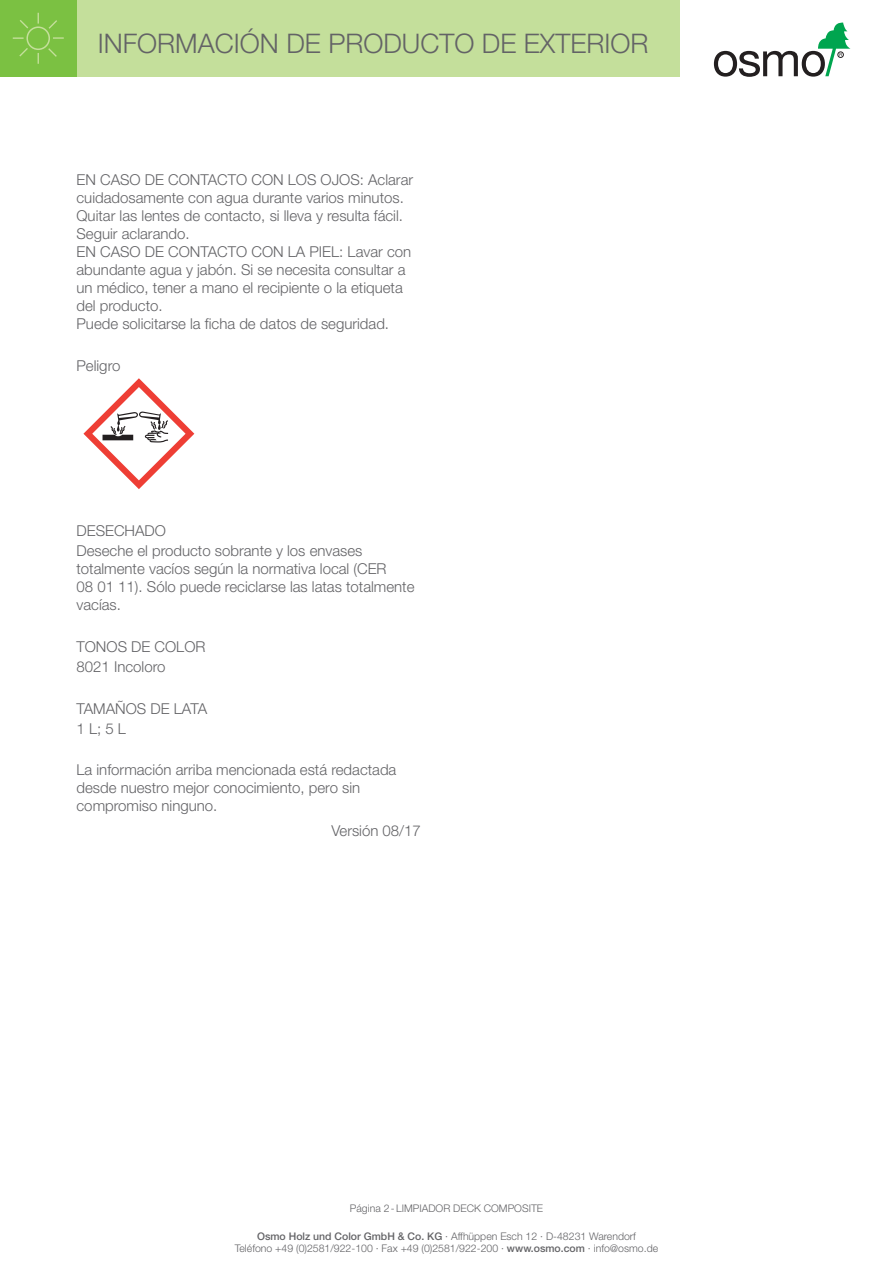
<style>
.page{position:relative;width:893px;height:1263px;background:#fff}
.page>*{position:absolute;margin:0;border:0;box-sizing:border-box;transform-origin:0 0}
.t1{font:300 27px "Helvetica Neue";color:#636366}
.Produkt_Backtext{font:300 15px/18px "Helvetica Neue";color:#636366}
.PI_Fließtext_Head{font:300 15px "Helvetica Neue";color:#636366}
.PI_Seitenangabe{font:300 10.5px/12.6px "Helvetica Neue";color:#636366;text-align:center}
.s1{font-weight:500}
</style>
<div class="page">
<div style="left:77px;top:0;width:603px;height:77px;background:#c4df9b"></div>
<svg style="left:714px;top:23px;width:136px;height:54px"></svg>
<div style="left:0;top:0;width:77px;height:77px;background:#7bc142"></div>
<svg style="left:12px;top:12px;width:52px;height:52px"></svg>
<svg style="left:83px;top:378px;width:111px;height:111px"></svg>
<h1 class="t1" style="left:98px;top:27px;width:552px">INFORMACIÓN DE PRODUCTO DE EXTERIOR</h1>
<p class="Produkt_Backtext" style="left:77px;top:170px;width:338px">EN CASO DE CONTACTO CON LOS OJOS: Aclarar cuidadosamente con agua durante varios minutos.<br>Quitar las lentes de contacto, si lleva y resulta fácil.<br>Seguir aclarando.</p>
<p class="Produkt_Backtext" style="left:77px;top:242px;width:336px">EN CASO DE CONTACTO CON LA PIEL: Lavar con abundante agua y jabón. Si se necesita consultar a un médico, tener a mano el recipiente o la etiqueta del producto.</p>
<p class="Produkt_Backtext" style="left:77px;top:314px;width:314px">Puede solicitarse la ficha de datos de seguridad.</p>
<p class="Produkt_Backtext" style="left:77px;top:356px;width:45px">Peligro</p>
<p class="PI_Fließtext_Head" style="left:77px;top:522px;width:91px">DESECHADO</p>
<p class="Produkt_Backtext" style="left:77px;top:542px;width:339px">Deseche el producto sobrante y los envases totalmente vacíos según la normativa local (CER<br>08 01 11). Sólo puede reciclarse las latas totalmente vacías.</p>
<p class="PI_Fließtext_Head" style="left:77px;top:637px;width:130px">TONOS DE COLOR</p>
<p class="Produkt_Backtext" style="left:77px;top:657px;width:90px">8021 Incoloro</p>
<p class="PI_Fließtext_Head" style="left:77px;top:699px;width:132px">TAMAÑOS DE LATA</p>
<p class="PI_Fließtext_Head" style="left:77px;top:719px;width:51px">1 L; 5 L</p>
<p class="Produkt_Backtext" style="left:77px;top:761px;width:321px">La información arriba mencionada está redactada desde nuestro mejor conocimiento, pero sin compromiso ninguno.</p>
<p class="Produkt_Backtext" style="left:331px;top:821px;width:91px">Versión 08/17</p>
<p class="PI_Seitenangabe" style="left:350px;top:1202px;width:195px">Página 2-LIMPIADOR DECK COMPOSITE</p>
<p class="PI_Seitenangabe" style="left:235px;top:1229px;width:425px"><span class="s1">Osmo Holz und Color GmbH &amp; Co. KG</span> · Affhüppen Esch 12 · D-48231 Warendorf<br>Teléfono +49 (0)2581/922-100 · Fax +49 (0)2581/922-200 · <span class="s1">www.osmo.com</span> · info@osmo.de</p>
</div>
